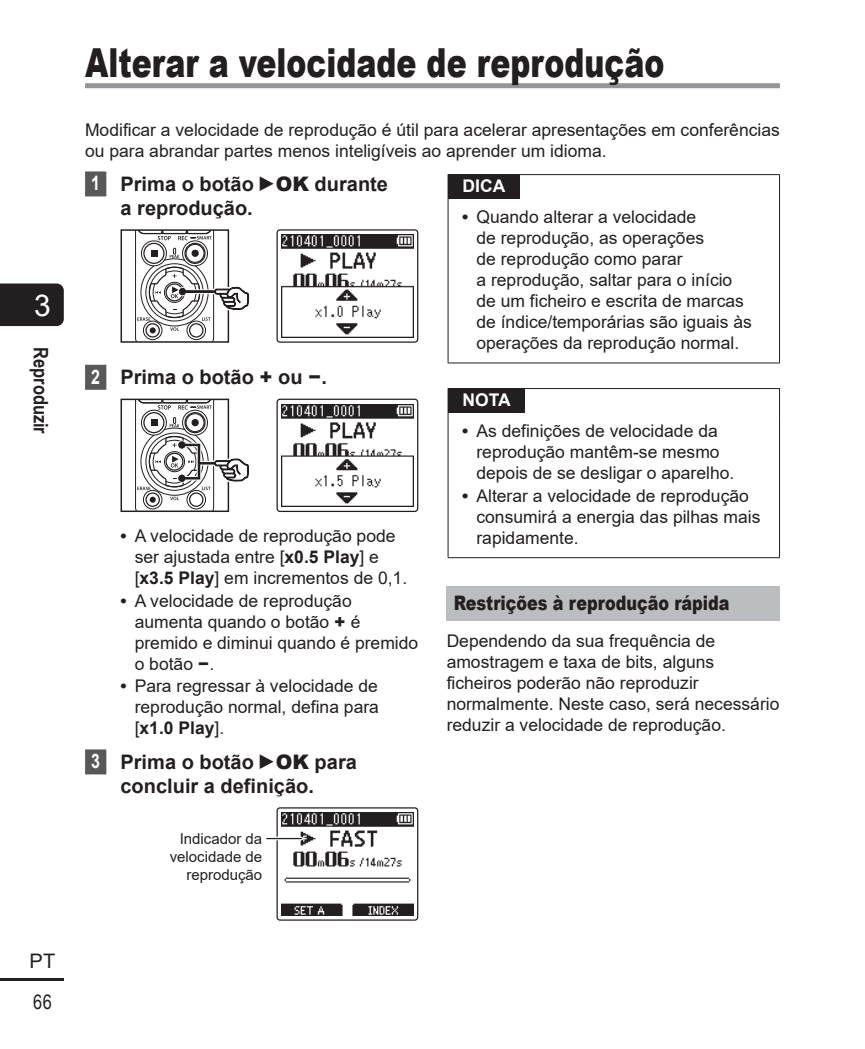
<style>
.page{position:relative;width:865px;height:1049px;background:#fff}
.page>*{position:absolute;margin:0;border:0;box-sizing:border-box;transform-origin:0 0}
.t1{font:900 40px "Arial";color:#231f20;scale:.75 1}
.t2{font:30px "Arial";color:#fff}
.t3{font:700 20px/24px "Arial";color:#231f20}
.t4{font:900 20px "Arial";color:#231f20;scale:.8 1}
.t5{font:700 20px "Arial Narrow";color:#231f20}
.t6{font:20px "Arial Narrow";color:#231f20}
.t7{font:20px "Arial";color:#231f20}
.t8{font:17.5px/21px "Arial";color:#231f20}
.t9{font:700 17.5px "Arial";color:#fff}
.t10{font:15px/18px "Arial";color:#231f20;text-align:right}
.s1{color:#fff}
.s2{font-family:"AP Yakumono";font-weight:400}
.s3{font-weight:900}
.s4{font-weight:700}
</style>
<div class="page">
<hr style="left:0;top:978px;width:64px;height:3px;background:#231f20">
<div style="left:0;top:283px;width:64px;height:43px;background:#231f20"></div>
<div style="left:85px;top:171px;width:21px;height:25px;background:#57585a"></div>
<div style="left:85px;top:365px;width:21px;height:25px;background:#57585a"></div>
<div style="left:85px;top:749px;width:21px;height:25px;background:#57585a"></div>
<div style="left:120px;top:229px;width:109px;height:114px;border:2px solid #231f20"></div>
<svg style="left:126px;top:229px;width:124px;height:113px"></svg>
<hr style="left:182px;top:290px;width:33px;height:3px;background:#231f20">
<img style="left:281px;top:235px;width:132px;height:102px">
<div style="left:276px;top:229px;width:142px;height:114px;border:1px solid #231f20;border-radius:3px"></div>
<div style="left:120px;top:399px;width:109px;height:113px;border:2px solid #231f20"></div>
<svg style="left:126px;top:399px;width:124px;height:112px"></svg>
<img style="left:281px;top:404px;width:132px;height:102px">
<div style="left:276px;top:399px;width:142px;height:113px;border:1px solid #231f20;border-radius:3px"></div>
<img style="left:281px;top:813px;width:132px;height:102px">
<div style="left:276px;top:807px;width:142px;height:114px;border:1px solid #231f20;border-radius:3px"></div>
<hr style="left:267px;top:837px;width:34px;height:3px;background:#fff">
<hr style="left:267px;top:838px;width:34px;height:1px;background:#231f20">
<div style="left:446px;top:586px;width:334px;height:34px;background:#bcbdc0"></div>
<hr style="left:447px;top:203px;width:1px;height:160px;background:#231f20">
<hr style="left:779px;top:203px;width:1px;height:160px;background:#231f20">
<hr style="left:447px;top:363px;width:333px;height:1px;background:#231f20">
<hr style="left:447px;top:174px;width:333px;height:1px;background:#231f20">
<svg style="left:447px;top:175px;width:1px;height:28px"></svg>
<svg style="left:779px;top:175px;width:1px;height:28px"></svg>
<div style="left:448px;top:175px;width:71px;height:24px;background:#231f20"></div>
<hr style="left:447px;top:417px;width:1px;height:140px;background:#231f20">
<hr style="left:779px;top:417px;width:1px;height:140px;background:#231f20">
<hr style="left:447px;top:557px;width:333px;height:1px;background:#231f20">
<hr style="left:447px;top:388px;width:333px;height:1px;background:#231f20">
<svg style="left:447px;top:389px;width:1px;height:28px"></svg>
<svg style="left:779px;top:389px;width:1px;height:28px"></svg>
<div style="left:448px;top:388px;width:77px;height:25px;background:#231f20"></div>
<div style="left:85px;top:83px;width:695px;height:5px;background:#939598"></div>
<h2 class="t2" style="left:34px;top:285px;width:18px">3</h2>
<p class="t5" style="left:56px;top:347px;width:88px;rotate:90deg">Reproduzir</p>
<p class="t7" style="left:30px;top:947px;width:27px">PT</p>
<p class="t6" style="left:33px;top:988px;width:20px">66</p>
<h1 class="t1" style="left:85px;top:34px;width:774px">Alterar a velocidade de reprodução</h1>
<p class="t8" style="left:85px;top:119px;width:696px">Modificar a velocidade de reprodução é útil para acelerar apresentações em conferências ou para abrandar partes menos inteligíveis ao aprender um idioma.</p>
<p class="t3" style="left:120px;top:172px;width:269px;text-indent:-29px"><span class="s1">1</span> Prima o botão <span class="s2">`</span><span class="s3">OK</span> durante a reprodução.</p>
<p class="t9" style="left:462px;top:174px;width:44px">DICA</p>
<p class="t8" style="left:476px;top:206px;width:277px;text-indent:-14px"><span class="s4">•</span> Quando alterar a velocidade<br>de reprodução, as operações<br>de reprodução como parar<br>a reprodução, saltar para o início de um ficheiro e escrita de marcas de índice/temporárias são iguais às operações da reprodução normal.</p>
<p class="t3" style="left:91px;top:366px;width:237px"><span class="s1">2</span> Prima o botão <span class="s3">+</span> ou <span class="s3">−</span>.</p>
<p class="t8" style="left:135px;top:525px;width:274px;text-indent:-14px"><span class="s4">•</span> A velocidade de reprodução pode ser ajustada entre [<span class="s4">x0.5 Play</span>] e [<span class="s4">x3.5 Play</span>] em incrementos de 0,1.</p>
<p class="t8" style="left:135px;top:590px;width:285px;text-indent:-14px"><span class="s4">•</span> A velocidade de reprodução aumenta quando o botão <span class="s3">+</span> é premido e diminui quando é premido o botão <span class="s3">−</span>.</p>
<p class="t8" style="left:135px;top:676px;width:246px;text-align:justify;text-indent:-14px"><span class="s4">•</span> Para regressar à velocidade de reprodução normal, defina para [<span class="s4">x1.0 Play</span>].</p>
<p class="t3" style="left:120px;top:750px;width:238px;text-indent:-29px"><span class="s1">3</span> Prima o botão <span class="s2">`</span><span class="s3">OK</span> para concluir a definição.</p>
<p class="t10" style="left:170px;top:829px;width:94px">Indicador da velocidade de reprodução</p>
<p class="t9" style="left:462px;top:388px;width:50px">NOTA</p>
<p class="t8" style="left:476px;top:420px;width:259px;text-indent:-14px"><span class="s4">•</span> As definições de velocidade da reprodução mantêm-se mesmo depois de se desligar o aparelho.</p>
<p class="t8" style="left:476px;top:485px;width:285px;text-indent:-14px"><span class="s4">•</span> Alterar a velocidade de reprodução consumirá a energia das pilhas mais rapidamente.</p>
<p class="t4" style="left:454px;top:588px;width:346px">Restrições à reprodução rápida</p>
<p class="t8" style="left:446px;top:631px;width:334px">Dependendo da sua frequência de amostragem e taxa de bits, alguns ficheiros poderão não reproduzir normalmente. Neste caso, será necessário reduzir a velocidade de reprodução.</p>
</div>
